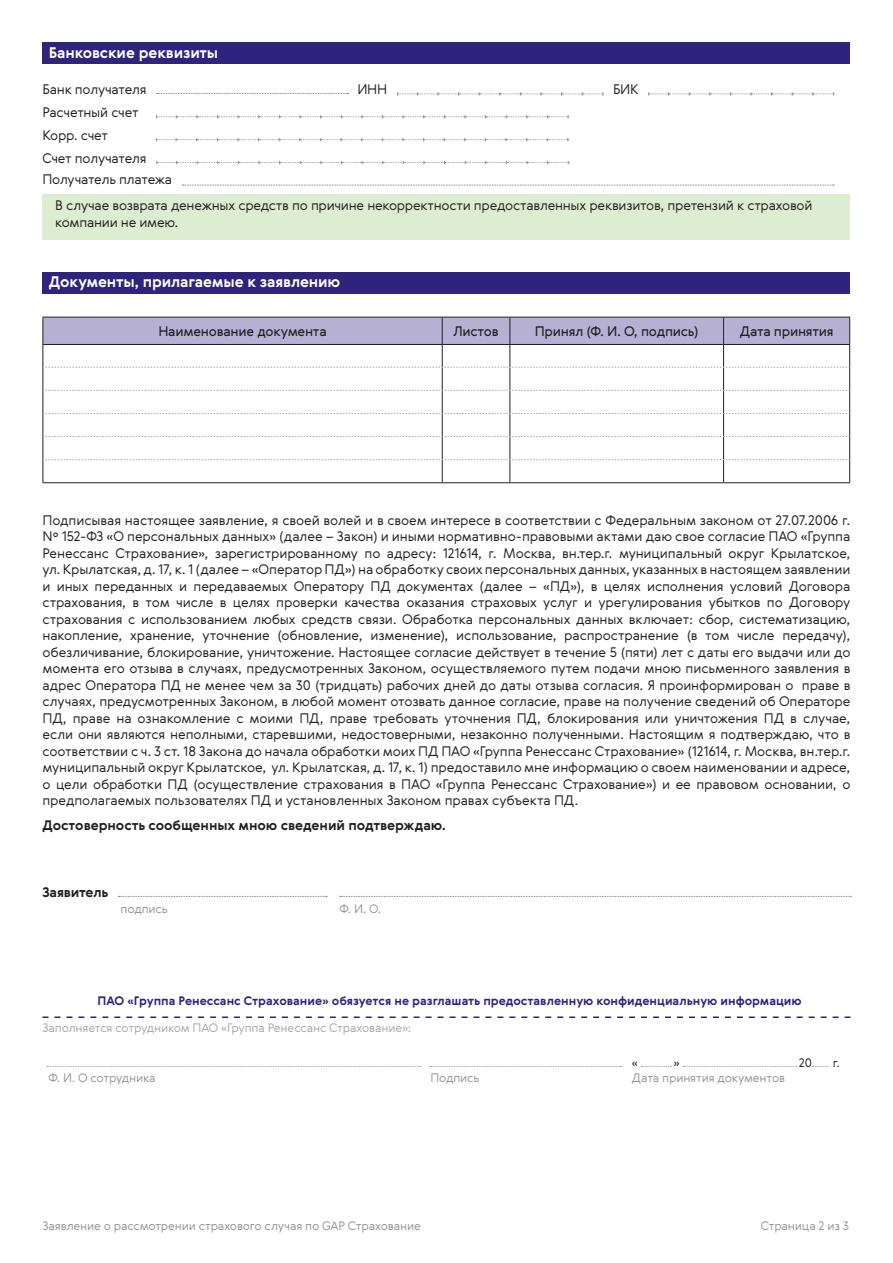
<style>
.page{position:relative;width:893px;height:1263px;background:#fff}
.page>*{position:absolute;margin:0;border:0;box-sizing:border-box;transform-origin:0 0}
.t1{font:700 15px "Gerbera";letter-spacing:-.01em;color:#fff}
.t2{font:300 13.5px/16.5px "Gerbera";letter-spacing:-.02em;color:#231f20}
.t3{font:13.5px "Gerbera";letter-spacing:-.02em;color:#231f20}
.t4{font:700 13.5px "Gerbera";letter-spacing:-.01em;color:#231f20}
.t5{font:300 12px "Gerbera";letter-spacing:-.015em;color:#939598}
.t6{font:700 12px "Gerbera";letter-spacing:-.005em;color:#2e247d}
.t7{font:300 12px "Gerbera";letter-spacing:-.015em;color:#a8a9ad}
.t8{font:300 12px "Gerbera";color:#231f20}
</style>
<div class="page">
<div style="left:43px;top:272px;width:807px;height:22px;background:#2e247d"></div>
<div style="left:43px;top:43px;width:807px;height:21px;background:#2e247d"></div>
<div style="left:43px;top:194px;width:807px;height:45px;background:#ddedd1"></div>
<svg style="left:157px;top:93px;width:191px;height:1px"></svg>
<svg style="left:397px;top:92px;width:207px;height:4px"></svg>
<svg style="left:648px;top:92px;width:186px;height:4px"></svg>
<svg style="left:156px;top:115px;width:413px;height:3px"></svg>
<svg style="left:156px;top:138px;width:413px;height:3px"></svg>
<svg style="left:156px;top:161px;width:413px;height:3px"></svg>
<svg style="left:183px;top:185px;width:651px;height:1px"></svg>
<hr style="left:43px;top:482px;width:399px;height:1px;background:#231f20">
<hr style="left:442px;top:482px;width:68px;height:1px;background:#231f20">
<hr style="left:510px;top:482px;width:214px;height:1px;background:#231f20">
<hr style="left:724px;top:482px;width:126px;height:1px;background:#231f20">
<svg style="left:43px;top:317px;width:807px;height:165px"></svg>
<hr style="left:43px;top:344px;width:399px;height:1px;background:#231f20">
<hr style="left:442px;top:344px;width:68px;height:1px;background:#231f20">
<hr style="left:510px;top:344px;width:214px;height:1px;background:#231f20">
<hr style="left:724px;top:344px;width:126px;height:1px;background:#231f20">
<svg style="left:119px;top:896px;width:208px;height:1px"></svg>
<svg style="left:340px;top:896px;width:511px;height:1px"></svg>
<svg style="left:43px;top:1016px;width:807px;height:2px"></svg>
<svg style="left:47px;top:1066px;width:374px;height:1px"></svg>
<svg style="left:430px;top:1066px;width:191px;height:1px"></svg>
<svg style="left:641px;top:1066px;width:30px;height:1px"></svg>
<svg style="left:683px;top:1066px;width:114px;height:1px"></svg>
<svg style="left:812px;top:1066px;width:16px;height:1px"></svg>
<p class="t1" style="left:49px;top:43px;width:171px">Банковские реквизиты</p>
<p class="t2" style="left:43px;top:81px;width:106px">Банк получателя</p>
<p class="t2" style="left:357px;top:81px;width:31px">ИНН</p>
<p class="t2" style="left:613px;top:81px;width:27px">БИК</p>
<p class="t2" style="left:43px;top:100px;width:106px;line-height:23px">Расчетный счет<br>Корр. счет<br>Счет получателя</p>
<p class="t2" style="left:55px;top:166px;width:759px;line-height:26.5px;text-indent:-13px">Получатель платежа<br>В случае возврата денежных средств по причине некорректности предоставленных реквизитов, претензий к страховой</p>
<p class="t2" style="left:55px;top:214px;width:125px">компании не имею.</p>
<p class="t1" style="left:49px;top:271px;width:293px">Документы, прилагаемые к заявлению</p>
<p class="t3" style="left:158px;top:322px;width:170px">Наименование документа</p>
<p class="t3" style="left:453px;top:322px;width:47px">Листов</p>
<p class="t3" style="left:535px;top:322px;width:165px">Принял (Ф. И. О, подпись)</p>
<p class="t3" style="left:740px;top:322px;width:95px">Дата принятия</p>
<p class="t2" style="left:43px;top:511px;width:809px;text-align:justify">Подписывая настоящее заявление, я своей волей и в своем интересе в соответствии с Федеральным законом от 27.07.2006 г.<br>Nº 152-ФЗ «О персональных данных» (далее – Закон) и иными нормативно-правовыми актами даю свое согласие ПАО «Группа Ренессанс Страхование», зарегистрированному по адресу: 121614, г. Москва, вн.тер.г. муниципальный округ Крылатское, ул. Крылатская, д. 17, к. 1 (далее – «Оператор ПД») на обработку своих персональных данных, указанных в настоящем заявлении и иных переданных и передаваемых Оператору ПД документах (далее – «ПД»), в целях исполнения условий Договора страхования, в том числе в целях проверки качества оказания страховых услуг и урегулирования убытков по Договору страхования с использованием любых средств связи. Обработка персональных данных включает: сбор, систематизацию, накопление, хранение, уточнение (обновление, изменение), использование, распространение (в том числе передачу), обезличивание, блокирование, уничтожение. Настоящее согласие действует в течение 5 (пяти) лет с даты его выдачи или до момента его отзыва в случаях, предусмотренных Законом, осуществляемого путем подачи мною письменного заявления в адрес Оператора ПД не менее чем за 30 (тридцать) рабочих дней до даты отзыва согласия. Я проинформирован о праве в случаях, предусмотренных Законом, в любой момент отозвать данное согласие, праве на получение сведений об Операторе ПД, праве на ознакомление с моими ПД, праве требовать уточнения ПД, блокирования или уничтожения ПД в случае, если они являются неполными, старевшими, недостоверными, незаконно полученными. Настоящим я подтверждаю, что в соответствии с ч. 3 ст. 18 Закона до начала обработки моих ПД ПАО «Группа Ренессанс Страхование» (121614, г. Москва, вн.тер.г. муниципальный округ Крылатское, ул. Крылатская, д. 17, к. 1) предоставило мне информацию о своем наименовании и адресе, о цели обработки ПД (осуществление страхования в ПАО «Группа Ренессанс Страхование») и ее правовом основании, о предполагаемых пользователях ПД и установленных Законом правах субъекта ПД.</p>
<p class="t4" style="left:43px;top:816px;width:405px">Достоверность сообщенных мною сведений подтверждаю.</p>
<p class="t4" style="left:43px;top:883px;width:67px">Заявитель</p>
<p class="t5" style="left:121px;top:901px;width:49px">подпись</p>
<p class="t5" style="left:340px;top:901px;width:43px">Ф. И. О.</p>
<p class="t6" style="left:98px;top:993px;width:706px">ПАО «Группа Ренессанс Страхование» обязуется не разглашать предоставленную конфиденциальную информацию</p>
<p class="t7" style="left:43px;top:1020px;width:370px">Заполняется сотрудником ПАО «Группа Ренессанс Страхование»:</p>
<p class="t8" style="left:632px;top:1054px;width:8px">«</p>
<p class="t8" style="left:673px;top:1054px;width:8px">»</p>
<p class="t8" style="left:799px;top:1054px;width:15px">20</p>
<p class="t8" style="left:833px;top:1054px;width:9px">г.</p>
<p class="t5" style="left:49px;top:1069px;width:109px">Ф. И. О сотрудника</p>
<p class="t5" style="left:430px;top:1069px;width:51px">Подпись</p>
<p class="t5" style="left:632px;top:1069px;width:155px">Дата принятия документов</p>
<p class="t5" style="left:43px;top:1218px;width:380px">Заявление о рассмотрении страхового случая по GAP Страхование</p>
<p class="t5" style="left:761px;top:1218px;width:90px">Страница 2 из 3</p>
</div>
